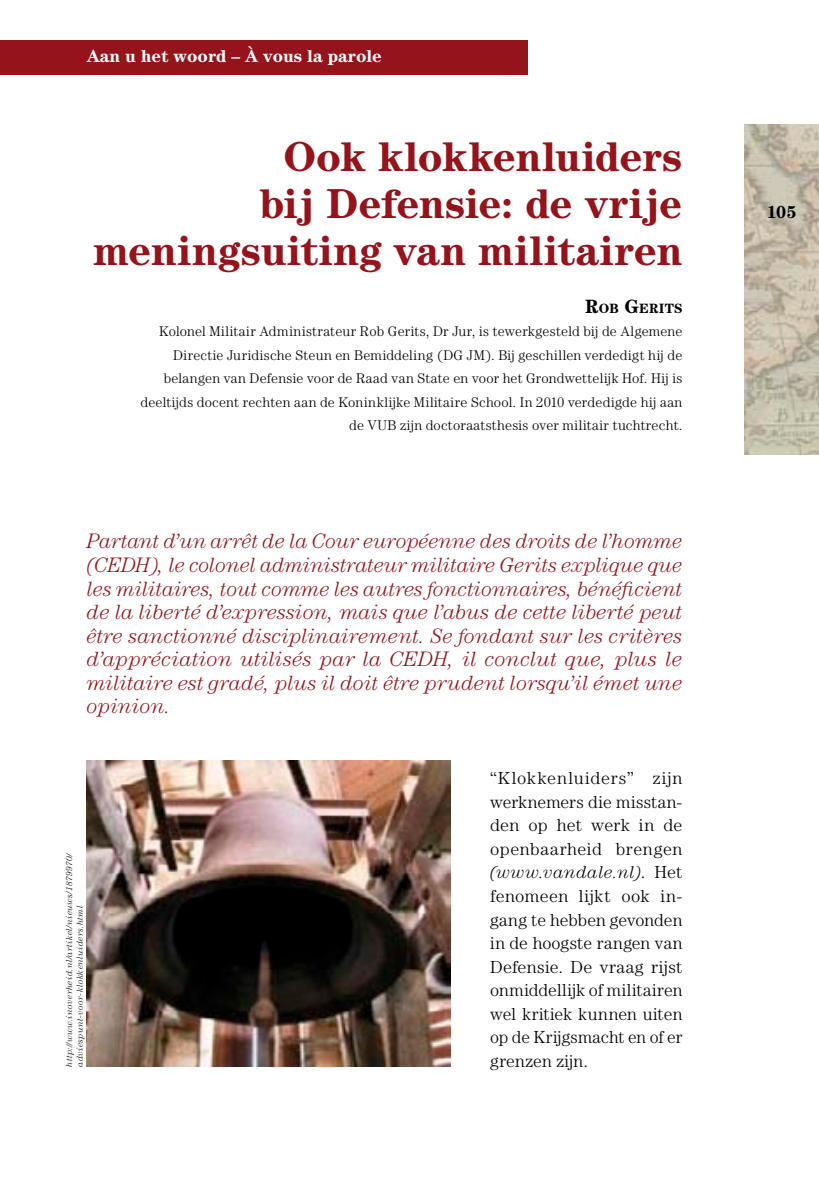
<style>
.page{position:relative;width:819px;height:1191px;background:#fff}
.page>*{position:absolute;margin:0;border:0;box-sizing:border-box;transform-origin:0 0}
.t1{font:700 42px/47.1px "Century Std";color:#95131a;text-align:right}
.t2{font:italic 300 21px/23.6px "Century Std";letter-spacing:.005em;color:#95131a;text-align:justify}
.t3{font:300 17.5px/23.6px "Century Std";letter-spacing:.005em;color:#000;text-align:justify}
.t4{font:700 17.5px "Century Std";color:#fff}
.t5{font:700 17.5px "Century Std";color:#000}
.t6{font:300 14px/23.6px "Century Std";letter-spacing:.015em;color:#000;text-align:right}
.t7{font:700 13.47px "Century Std";letter-spacing:.005em;color:#000}
.t8{font:italic 300 8.75px/10.5px "Century Std";letter-spacing:.035em;color:#000}
.s1{font-size:19.25px}
.s2{font-style:italic}
</style>
<div class="page">
<img style="left:744px;top:124px;width:75px;height:330px">
<div style="left:0;top:40px;width:527px;height:34px;background:#95131a"></div>
<img style="left:87px;top:760px;width:363px;height:307px">
<p class="t4" style="left:87px;top:45px;width:296px">Aan u het woord – à vous la parole</p>
<h1 class="t1" style="left:93px;top:133px;width:591px">Ook klokkenluiders<br>bij Defensie: de vrije meningsuiting van militairen</h1>
<p class="t7" style="left:585px;top:300px;width:99px"><span class="s1">R</span>OB <span class="s1">G</span>ERITS</p>
<p class="t6" style="left:140px;top:319px;width:543px">Kolonel Militair Administrateur Rob Gerits, Dr Jur, is tewerkgesteld bij de Algemene Directie Juridische Steun en Bemiddeling (DG JM). Bij geschillen verdedigt hij de belangen van Defensie voor de Raad van State en voor het Grondwettelijk Hof. Hij is deeltijds docent rechten aan de Koninklijke Militaire School. In 2010 verdedigde hij aan de VUB zijn doctoraatsthesis over militair tuchtrecht.</p>
<p class="t2" style="left:87px;top:529px;width:597px">Partant d’un arrêt de la Cour européenne des droits de l’homme (CEDH), le colonel administrateur militaire Gerits explique que les militaires, tout comme les autres fonctionnaires, bénéficient de la liberté d’expression, mais que l’abus de cette liberté peut être sanctionné disciplinairement. Se fondant sur les critères d’appréciation utilisés par la CEDH, il conclut que, plus le militaire est gradé, plus il doit être prudent lorsqu’il émet une opinion.</p>
<p class="t8" style="left:64px;top:1067px;width:216px;rotate:-90deg">http://www.inoverheid.nl/artikel/nieuws/1879970/ adviespunt-voor-klokkenluiders.html</p>
<p class="t3" style="left:490px;top:766px;width:194px">“Klokkenluiders” zijn werknemers die misstan&shy;den op het werk in de openbaarheid brengen <span class="s2">(www.vandale.nl)</span>. Het fenomeen lijkt ook in&shy;gang te hebben gevonden in de hoogste rangen van Defensie. De vraag rijst onmiddellijk of militairen wel kritiek kunnen uiten op de Krijgsmacht en of er</p>
<p class="t3" style="left:490px;top:1049px;width:99px">grenzen zijn.</p>
<p class="t5" style="left:766px;top:202px;width:32px">105</p>
</div>
